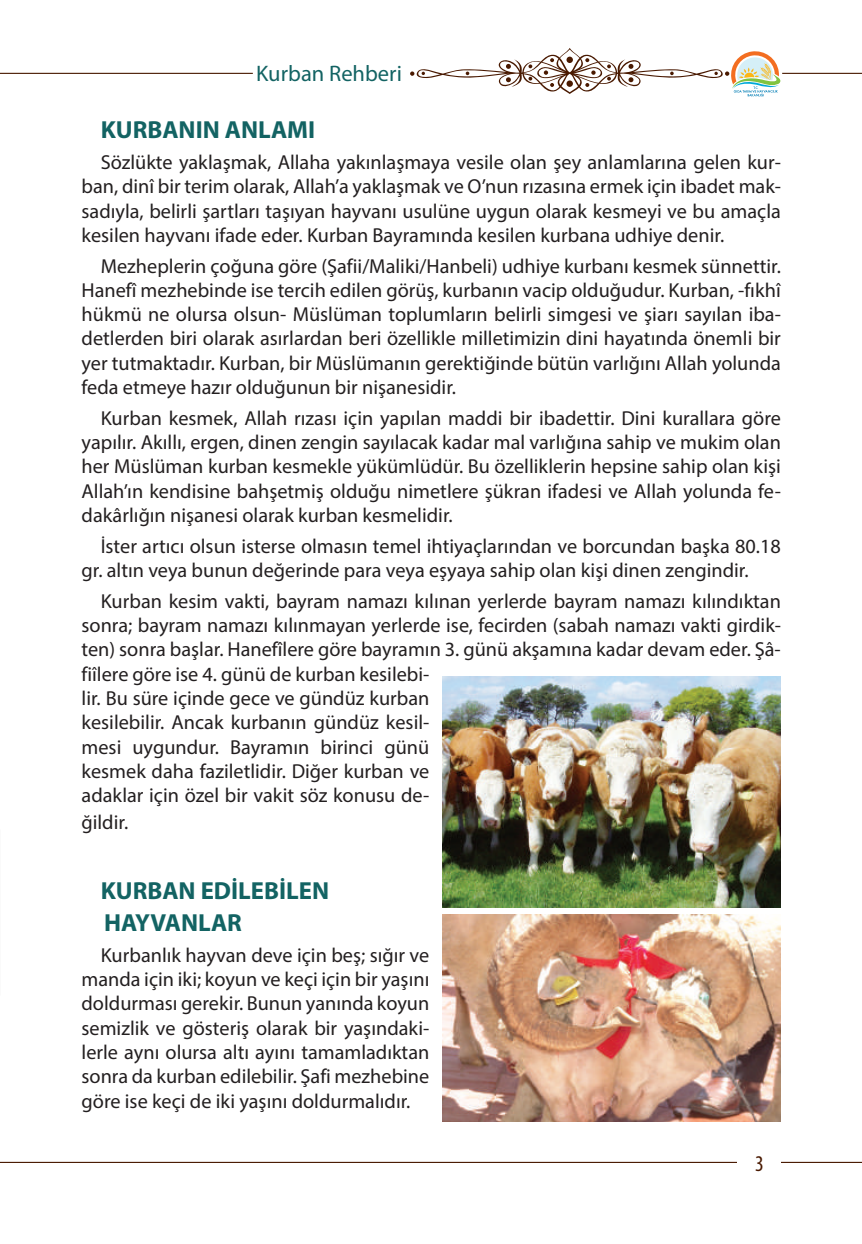
<style>
.page{position:relative;width:862px;height:1244px;background:#fff}
.page>*{position:absolute;margin:0;border:0;box-sizing:border-box;transform-origin:0 0}
.t1{font:700 24.75px/32.4px "Myriad Pro";color:#136363}
.t2{font:22.5px "Myriad Pro";color:#136363}
.t3{font:condensed 22.5px "Myriad Pro";color:#491900}
.t4{font:20.25px/24.3px "Myriad Pro";color:#231f20;text-align:justify}
</style>
<div class="page">
<hr style="left:0;top:1162px;width:861px;height:1px;background:#491900">
<hr style="left:781px;top:73px;width:80px;height:1px;background:#491900">
<div style="left:737px;top:1148px;width:43px;height:29px;background:#fff"></div>
<svg style="left:410px;top:48px;width:374px;height:49px"></svg>
<img style="left:442px;top:676px;width:338px;height:231px">
<img style="left:442px;top:914px;width:338px;height:208px">
<hr style="left:0;top:73px;width:253px;height:1px;background:#491900">
<p class="t2" style="left:256px;top:59px;width:147px">Kurban Rehberi</p>
<p class="t1" style="left:101px;top:113px;width:216px">KURBANIN ANLAMI</p>
<p class="t4" style="left:81px;top:150px;width:700px;text-indent:19px">Sözlükte yaklaşmak, Allaha yakınlaşmaya vesile olan şey anlamlarına gelen kur&shy;ban, dinî bir terim olarak, Allah’a yaklaşmak ve O’nun rızasına ermek için ibadet mak&shy;sadıyla, belirli şartları taşıyan hayvanı usulüne uygun olarak kesmeyi ve bu amaçla kesilen hayvanı ifade eder. Kurban Bayramında kesilen kurbana udhiye denir.</p>
<p class="t4" style="left:81px;top:253px;width:700px;text-indent:19px">Mezheplerin çoğuna göre (Şafii/Maliki/Hanbeli) udhiye kurbanı kesmek sünnettir.<br>Hanefî mezhebinde ise tercih edilen görüş, kurbanın vacip olduğudur. Kurban, -fıkhî hükmü ne olursa olsun- Müslüman toplumların belirli simgesi ve şiarı sayılan iba&shy;detlerden biri olarak asırlardan beri özellikle milletimizin dini hayatında önemli bir yer tutmaktadır. Kurban, bir Müslümanın gerektiğinde bütün varlığını Allah yolunda feda etmeye hazır olduğunun bir nişanesidir.</p>
<p class="t4" style="left:81px;top:405px;width:700px;text-indent:19px">Kurban kesmek, Allah rızası için yapılan maddi bir ibadettir. Dini kurallara göre yapılır. Akıllı, ergen, dinen zengin sayılacak kadar mal varlığına sahip ve mukim olan her Müslüman kurban kesmekle yükümlüdür. Bu özelliklerin hepsine sahip olan kişi Allah’ın kendisine bahşetmiş olduğu nimetlere şükran ifadesi ve Allah yolunda fe&shy;dakârlığın nişanesi olarak kurban kesmelidir.</p>
<p class="t4" style="left:81px;top:533px;width:700px;text-indent:19px">İster artıcı olsun isterse olmasın temel ihtiyaçlarından ve borcundan başka 80.18 gr. altın veya bunun değerinde para veya eşyaya sahip olan kişi dinen zengindir.</p>
<p class="t4" style="left:81px;top:588px;width:700px;text-align:left;text-indent:19px">Kurban kesim vakti, bayram namazı kılınan yerlerde bayram namazı kılındıktan sonra; bayram namazı kılınmayan yerlerde ise, fecirden (sabah namazı vakti girdik&shy;ten) sonra başlar. Hanefîlere göre bayramın 3. günü akşamına kadar devam eder. Şâ&shy;fiîlere göre ise 4. günü de kurban kesilebi-<br>lir. Bu süre içinde gece ve gündüz kurban<br>kesilebilir. Ancak kurbanın gündüz kesil-<br>mesi uygundur. Bayramın birinci günü<br>kesmek daha faziletlidir. Diğer kurban ve<br>adaklar için özel bir vakit söz konusu de-</p>
<p class="t4" style="left:81px;top:810px;width:48px">ğildir.</p>
<p class="t1" style="left:101px;top:873px;width:230px">KURBAN EDİLEBİLEN<br>HAYVANLAR</p>
<p class="t4" style="left:81px;top:942px;width:349px;text-indent:19px">Kurbanlık hayvan deve için beş; sığır ve manda için iki; koyun ve keçi için bir yaşını doldurması gerekir. Bunun yanında koyun semizlik ve gösteriş olarak bir yaşındaki&shy;lerle aynı olursa altı ayını tamamladıktan sonra da kurban edilebilir. Şafi mezhebine göre ise keçi de iki yaşını doldurmalıdır.</p>
<p class="t3" style="left:754px;top:1150px;width:10px">3</p>
</div>
